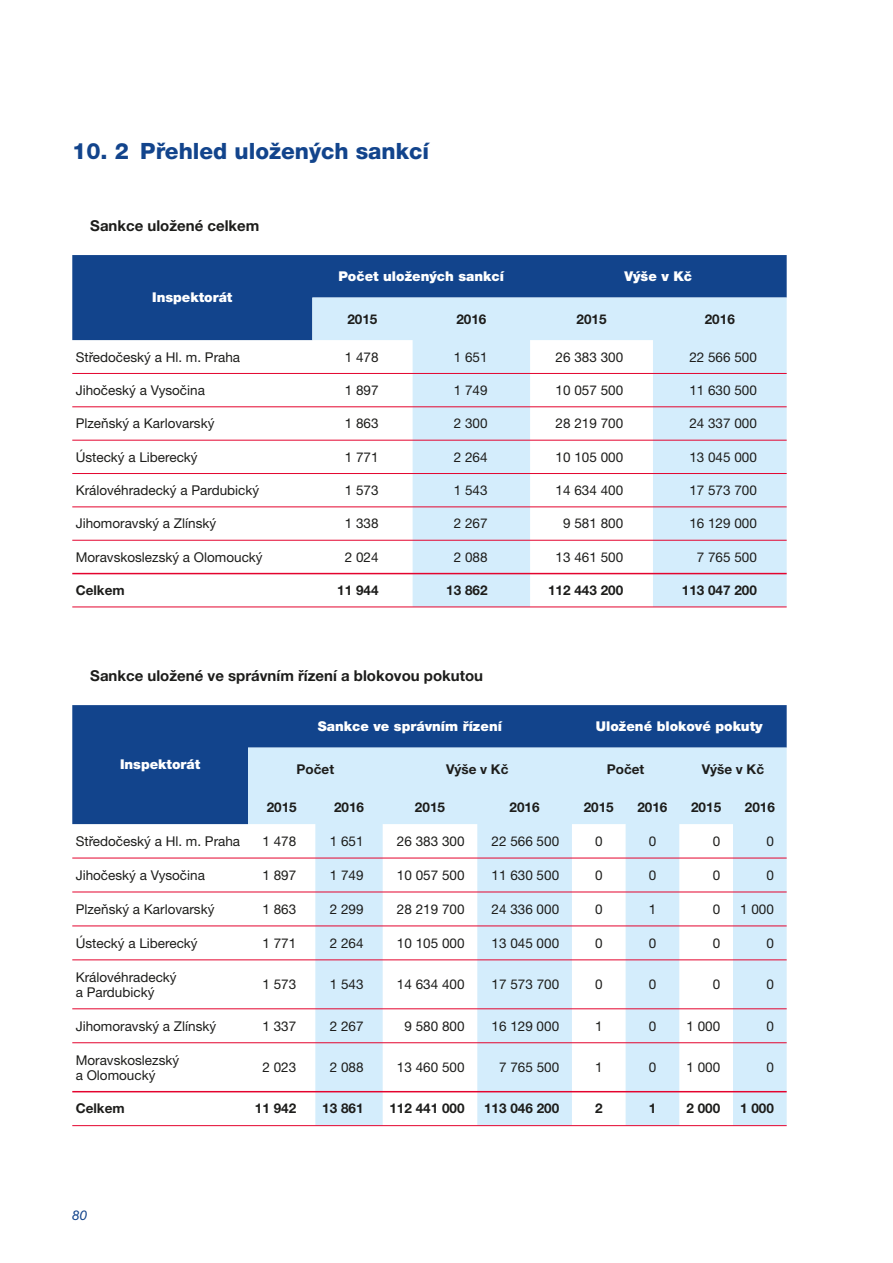
<style>
.page{position:relative;width:893px;height:1263px;background:#fff}
.page>*{position:absolute;margin:0;border:0;box-sizing:border-box;transform-origin:0 0}
.t1{font:800 22.5px "Helvetica Neue LT Pro";color:#12448c}
.t2{font:700 15px "Helvetica Neue LT Pro";color:#1d1d1b}
.t3{font:13.5px/15px "Helvetica Neue LT Pro";color:#1d1d1b}
.t4{font:700 13.5px "Helvetica Neue LT Pro";color:#1d1d1b}
.t5{font:900 13.5px "Helvetica Neue LT Pro";color:#fff}
.t6{font:italic 13.5px "Helvetica Neue LT Pro";color:#12448c}
</style>
<div class="page">
<div style="left:72px;top:255px;width:715px;height:85px;background:#12448c"></div>
<svg style="left:312px;top:298px;width:475px;height:309px;fill:#d4edfc"></svg>
<hr style="left:72px;top:373px;width:715px;height:1px;background:#e4042e">
<hr style="left:72px;top:407px;width:715px;height:1px;background:#e4042e">
<hr style="left:72px;top:440px;width:715px;height:1px;background:#e4042e">
<hr style="left:72px;top:473px;width:715px;height:1px;background:#e4042e">
<hr style="left:72px;top:507px;width:715px;height:1px;background:#e4042e">
<hr style="left:72px;top:540px;width:715px;height:1px;background:#e4042e">
<hr style="left:72px;top:573px;width:715px;height:1px;background:#e4042e">
<hr style="left:72px;top:607px;width:715px;height:1px;background:#e4042e">
<div style="left:72px;top:705px;width:715px;height:119px;background:#12448c"></div>
<svg style="left:248px;top:748px;width:539px;height:377px;fill:#d4edfc"></svg>
<hr style="left:72px;top:858px;width:715px;height:1px;background:#e4042e">
<hr style="left:72px;top:892px;width:715px;height:1px;background:#e4042e">
<hr style="left:72px;top:926px;width:715px;height:1px;background:#e4042e">
<hr style="left:72px;top:959px;width:715px;height:1px;background:#e4042e">
<hr style="left:72px;top:1008px;width:715px;height:1px;background:#e4042e">
<hr style="left:72px;top:1042px;width:715px;height:1px;background:#e4042e">
<hr style="left:72px;top:1091px;width:715px;height:1px;background:#e4042e">
<hr style="left:72px;top:1125px;width:715px;height:1px;background:#e4042e">
<h1 class="t1" style="left:72px;top:143px;width:358px">10. 2 Přehled uložených sankcí</h1>
<p class="t2" style="left:90px;top:220px;width:171px">Sankce uložené celkem</p>
<p class="t5" style="left:152px;top:293px;width:82px">Inspektorát</p>
<p class="t5" style="left:338px;top:271px;width:167px">Počet uložených sankcí</p>
<p class="t5" style="left:625px;top:271px;width:69px">Výše v Kč</p>
<p class="t4" style="left:347px;top:314px;width:32px">2015</p>
<p class="t4" style="left:456px;top:314px;width:32px">2016</p>
<p class="t4" style="left:576px;top:314px;width:32px">2015</p>
<p class="t4" style="left:705px;top:314px;width:32px">2016</p>
<p class="t3" style="left:76px;top:351px;width:166px">Středočeský a Hl. m. Praha</p>
<p class="t3" style="left:345px;top:351px;width:35px">1 478</p>
<p class="t3" style="left:454px;top:351px;width:35px">1 651</p>
<p class="t3" style="left:556px;top:351px;width:69px">26 383 300</p>
<p class="t3" style="left:689px;top:351px;width:69px">22 566 500</p>
<p class="t3" style="left:76px;top:384px;width:131px">Jihočeský a Vysočina</p>
<p class="t3" style="left:345px;top:384px;width:35px">1 897</p>
<p class="t3" style="left:454px;top:384px;width:35px">1 749</p>
<p class="t3" style="left:556px;top:384px;width:69px">10 057 500</p>
<p class="t3" style="left:689px;top:384px;width:69px">11 630 500</p>
<p class="t3" style="left:76px;top:417px;width:140px">Plzeňský a Karlovarský</p>
<p class="t3" style="left:345px;top:417px;width:35px">1 863</p>
<p class="t3" style="left:454px;top:417px;width:35px">2 300</p>
<p class="t3" style="left:556px;top:417px;width:69px">28 219 700</p>
<p class="t3" style="left:689px;top:417px;width:69px">24 337 000</p>
<p class="t3" style="left:76px;top:451px;width:124px">Ústecký a Liberecký</p>
<p class="t3" style="left:345px;top:451px;width:35px">1 771</p>
<p class="t3" style="left:454px;top:451px;width:35px">2 264</p>
<p class="t3" style="left:556px;top:451px;width:69px">10 105 000</p>
<p class="t3" style="left:689px;top:451px;width:69px">13 045 000</p>
<p class="t3" style="left:76px;top:484px;width:185px">Královéhradecký a Pardubický</p>
<p class="t3" style="left:345px;top:484px;width:35px">1 573</p>
<p class="t3" style="left:454px;top:484px;width:35px">1 543</p>
<p class="t3" style="left:556px;top:484px;width:69px">14 634 400</p>
<p class="t3" style="left:689px;top:484px;width:69px">17 573 700</p>
<p class="t3" style="left:76px;top:517px;width:142px">Jihomoravský a Zlínský</p>
<p class="t3" style="left:345px;top:517px;width:35px">1 338</p>
<p class="t3" style="left:454px;top:517px;width:35px">2 267</p>
<p class="t3" style="left:563px;top:517px;width:62px">9 581 800</p>
<p class="t3" style="left:689px;top:517px;width:69px">16 129 000</p>
<p class="t3" style="left:76px;top:551px;width:189px">Moravskoslezský a Olomoucký</p>
<p class="t3" style="left:345px;top:551px;width:35px">2 024</p>
<p class="t3" style="left:454px;top:551px;width:35px">2 088</p>
<p class="t3" style="left:556px;top:551px;width:69px">13 461 500</p>
<p class="t3" style="left:697px;top:551px;width:62px">7 765 500</p>
<p class="t4" style="left:76px;top:585px;width:50px">Celkem</p>
<p class="t4" style="left:337px;top:585px;width:43px">11 944</p>
<p class="t4" style="left:446px;top:585px;width:43px">13 862</p>
<p class="t4" style="left:548px;top:585px;width:77px">112 443 200</p>
<p class="t4" style="left:682px;top:585px;width:77px">113 047 200</p>
<p class="t2" style="left:90px;top:670px;width:394px">Sankce uložené ve správním řízení a blokovou pokutou</p>
<p class="t5" style="left:120px;top:760px;width:82px">Inspektorát</p>
<p class="t5" style="left:318px;top:721px;width:186px">Sankce ve správním řízení</p>
<p class="t5" style="left:596px;top:721px;width:168px">Uložené blokové pokuty</p>
<p class="t4" style="left:297px;top:764px;width:39px">Počet</p>
<p class="t4" style="left:446px;top:764px;width:64px">Výše v Kč</p>
<p class="t4" style="left:607px;top:764px;width:39px">Počet</p>
<p class="t4" style="left:702px;top:764px;width:64px">Výše v Kč</p>
<p class="t4" style="left:267px;top:802px;width:32px">2015</p>
<p class="t4" style="left:334px;top:802px;width:32px">2016</p>
<p class="t4" style="left:415px;top:802px;width:32px">2015</p>
<p class="t4" style="left:510px;top:802px;width:32px">2016</p>
<p class="t4" style="left:584px;top:802px;width:32px">2015</p>
<p class="t4" style="left:637px;top:802px;width:32px">2016</p>
<p class="t4" style="left:691px;top:802px;width:32px">2015</p>
<p class="t4" style="left:745px;top:802px;width:32px">2016</p>
<p class="t3" style="left:76px;top:835px;width:166px">Středočeský a Hl. m. Praha</p>
<p class="t3" style="left:262px;top:835px;width:35px">1 478</p>
<p class="t3" style="left:330px;top:835px;width:35px">1 651</p>
<p class="t3" style="left:397px;top:835px;width:69px">26 383 300</p>
<p class="t3" style="left:492px;top:835px;width:69px">22 566 500</p>
<p class="t3" style="left:595px;top:835px;width:9px">0</p>
<p class="t3" style="left:649px;top:835px;width:9px">0</p>
<p class="t3" style="left:713px;top:835px;width:9px">0</p>
<p class="t3" style="left:766px;top:835px;width:9px">0</p>
<p class="t3" style="left:76px;top:869px;width:131px">Jihočeský a Vysočina</p>
<p class="t3" style="left:262px;top:869px;width:35px">1 897</p>
<p class="t3" style="left:330px;top:869px;width:35px">1 749</p>
<p class="t3" style="left:397px;top:869px;width:69px">10 057 500</p>
<p class="t3" style="left:492px;top:869px;width:69px">11 630 500</p>
<p class="t3" style="left:595px;top:869px;width:9px">0</p>
<p class="t3" style="left:649px;top:869px;width:9px">0</p>
<p class="t3" style="left:713px;top:869px;width:9px">0</p>
<p class="t3" style="left:766px;top:869px;width:9px">0</p>
<p class="t3" style="left:76px;top:903px;width:140px">Plzeňský a Karlovarský</p>
<p class="t3" style="left:262px;top:903px;width:35px">1 863</p>
<p class="t3" style="left:330px;top:903px;width:35px">2 299</p>
<p class="t3" style="left:397px;top:903px;width:69px">28 219 700</p>
<p class="t3" style="left:492px;top:903px;width:69px">24 336 000</p>
<p class="t3" style="left:595px;top:903px;width:9px">0</p>
<p class="t3" style="left:649px;top:903px;width:9px">1</p>
<p class="t3" style="left:713px;top:903px;width:9px">0</p>
<p class="t3" style="left:740px;top:903px;width:35px">1 000</p>
<p class="t3" style="left:76px;top:937px;width:124px">Ústecký a Liberecký</p>
<p class="t3" style="left:262px;top:937px;width:35px">1 771</p>
<p class="t3" style="left:330px;top:937px;width:35px">2 264</p>
<p class="t3" style="left:397px;top:937px;width:69px">10 105 000</p>
<p class="t3" style="left:492px;top:937px;width:69px">13 045 000</p>
<p class="t3" style="left:595px;top:937px;width:9px">0</p>
<p class="t3" style="left:649px;top:937px;width:9px">0</p>
<p class="t3" style="left:713px;top:937px;width:9px">0</p>
<p class="t3" style="left:766px;top:937px;width:9px">0</p>
<p class="t3" style="left:76px;top:971px;width:103px">Královéhradecký a Pardubický</p>
<p class="t3" style="left:262px;top:978px;width:35px">1 573</p>
<p class="t3" style="left:330px;top:978px;width:35px">1 543</p>
<p class="t3" style="left:397px;top:978px;width:69px">14 634 400</p>
<p class="t3" style="left:492px;top:978px;width:69px">17 573 700</p>
<p class="t3" style="left:595px;top:978px;width:9px">0</p>
<p class="t3" style="left:649px;top:978px;width:9px">0</p>
<p class="t3" style="left:713px;top:978px;width:9px">0</p>
<p class="t3" style="left:766px;top:978px;width:9px">0</p>
<p class="t3" style="left:76px;top:1020px;width:142px">Jihomoravský a Zlínský</p>
<p class="t3" style="left:262px;top:1020px;width:35px">1 337</p>
<p class="t3" style="left:330px;top:1020px;width:35px">2 267</p>
<p class="t3" style="left:404px;top:1020px;width:62px">9 580 800</p>
<p class="t3" style="left:492px;top:1020px;width:69px">16 129 000</p>
<p class="t3" style="left:595px;top:1020px;width:9px">1</p>
<p class="t3" style="left:649px;top:1020px;width:9px">0</p>
<p class="t3" style="left:686px;top:1020px;width:35px">1 000</p>
<p class="t3" style="left:766px;top:1020px;width:9px">0</p>
<p class="t3" style="left:76px;top:1053px;width:105px">Moravskoslezský a Olomoucký</p>
<p class="t3" style="left:262px;top:1061px;width:35px">2 023</p>
<p class="t3" style="left:330px;top:1061px;width:35px">2 088</p>
<p class="t3" style="left:397px;top:1061px;width:69px">13 460 500</p>
<p class="t3" style="left:499px;top:1061px;width:62px">7 765 500</p>
<p class="t3" style="left:595px;top:1061px;width:9px">1</p>
<p class="t3" style="left:649px;top:1061px;width:9px">0</p>
<p class="t3" style="left:686px;top:1061px;width:35px">1 000</p>
<p class="t3" style="left:766px;top:1061px;width:9px">0</p>
<p class="t4" style="left:76px;top:1104px;width:50px">Celkem</p>
<p class="t4" style="left:255px;top:1104px;width:43px">11 942</p>
<p class="t4" style="left:322px;top:1104px;width:43px">13 861</p>
<p class="t4" style="left:389px;top:1104px;width:77px">112 441 000</p>
<p class="t4" style="left:484px;top:1104px;width:77px">113 046 200</p>
<p class="t4" style="left:595px;top:1104px;width:9px">2</p>
<p class="t4" style="left:649px;top:1104px;width:9px">1</p>
<p class="t4" style="left:686px;top:1104px;width:35px">2 000</p>
<p class="t4" style="left:740px;top:1104px;width:35px">1 000</p>
<p class="t6" style="left:72px;top:1211px;width:17px">80</p>
</div>
